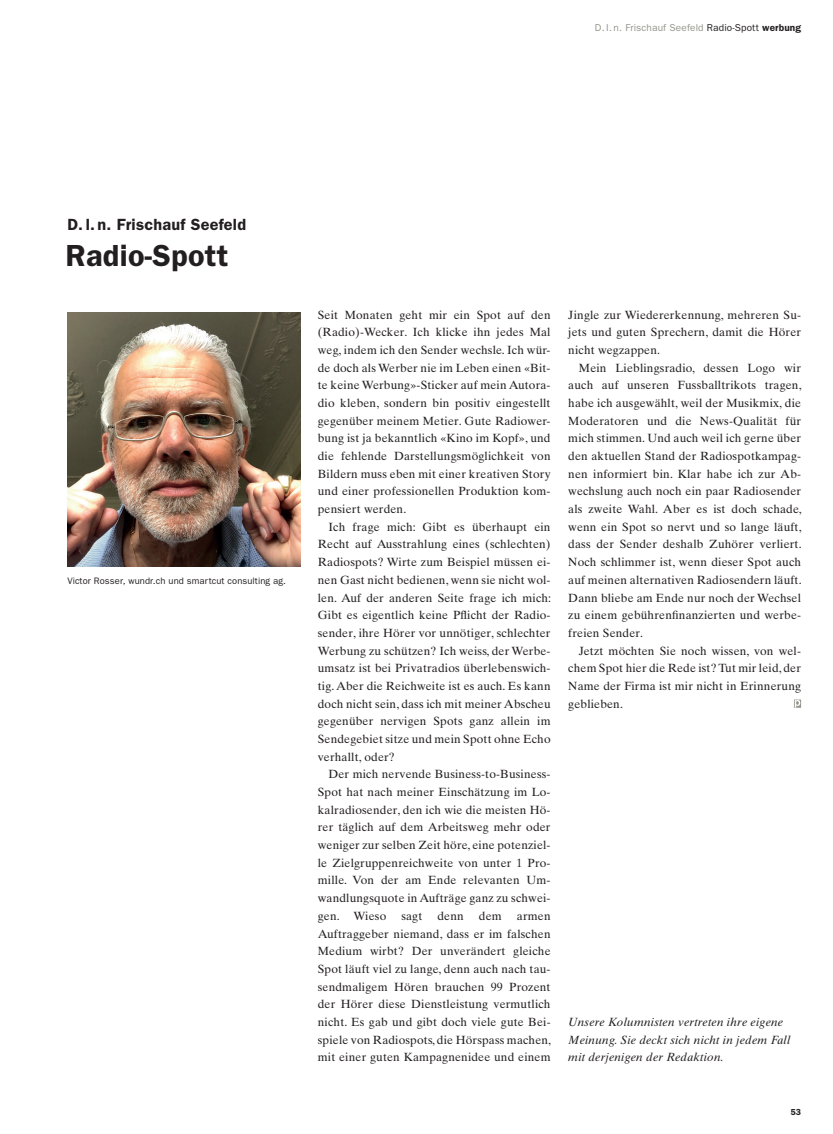
<style>
.page{position:relative;width:833px;height:1134px;background:#fff}
.page>*{position:absolute;margin:0;border:0;box-sizing:border-box;transform-origin:0 0}
.t1{font:600 30.62px "Franklin Gothic";letter-spacing:.01em;color:#231f20}
.t2{font:600 16.25px "Franklin Gothic";letter-spacing:.015em;color:#231f20}
.t3{font:11.88px/17.6px "Times Ten";letter-spacing:.015em;color:#231f20;text-align:justify}
.t4{font:italic 11.88px/17.6px "Times Ten";letter-spacing:.015em;color:#231f20}
.t5{font:10px "Franklin Gothic";letter-spacing:.015em;color:#92958a}
.t6{font:9.38px "Franklin Gothic";letter-spacing:.01em;color:#231f20}
.t7{font:600 8.75px "Franklin Gothic";color:#231f20}
.s1{color:#231f20}
.s2{font-weight:600;color:#231f20}
</style>
<div class="page">
<svg style="left:794px;top:699px;width:7px;height:9px"></svg>
<img style="left:67px;top:313px;width:233px;height:253px">
<p class="t5" style="left:595px;top:21px;width:208px">D. I. n. Frischauf Seefeld <span class="s1">Radio-Spott</span> <span class="s2">werbung</span></p>
<h2 class="t2" style="left:67px;top:215px;width:180px">D. l. n. Frischauf Seefeld</h2>
<h1 class="t1" style="left:66px;top:237px;width:164px">Radio-Spott</h1>
<p class="t6" style="left:67px;top:575px;width:220px">Victor Rosser, wundr.ch und smartcut consulting ag.</p>
<p class="t3" style="left:318px;top:306px;width:234px">Seit Monaten geht mir ein Spot auf den (Radio)-Wecker. Ich klicke ihn jedes Mal weg, indem ich den Sender wechsle. Ich wür&shy;de doch als Werber nie im Leben einen «Bit&shy;te keine Werbung»-Sticker auf mein Autora&shy;dio kleben, sondern bin positiv eingestellt gegenüber meinem Metier. Gute Radiower&shy;bung ist ja bekanntlich «Kino im Kopf», und die fehlende Darstellungsmöglichkeit von Bildern muss eben mit einer kreativen Story und einer professionellen Produktion kom&shy;pensiert werden.</p>
<p class="t3" style="left:318px;top:518px;width:235px;text-indent:11px">Ich frage mich: Gibt es überhaupt ein Recht auf Ausstrahlung eines (schlechten)<br>Radiospots? Wirte zum Beispiel müssen ei&shy;nen Gast nicht bedienen, wenn sie nicht wol&shy;len. Auf der anderen Seite frage ich mich:<br>Gibt es eigentlich keine Pflicht der Radio&shy;sender, ihre Hörer vor unnötiger, schlechter Werbung zu schützen? Ich weiss, der Werbe&shy;umsatz ist bei Privatradios überlebenswich&shy;tig. Aber die Reichweite ist es auch. Es kann doch nicht sein, dass ich mit meiner Abscheu gegenüber nervigen Spots ganz allein im Sendegebiet sitze und mein Spott ohne Echo verhallt, oder?</p>
<p class="t3" style="left:318px;top:765px;width:234px;text-indent:11px">Der mich nervende Business-to-Business-Spot hat nach meiner Einschätzung im Lo&shy;kalradiosender, den ich wie die meisten Hö&shy;rer täglich auf dem Arbeitsweg mehr oder weniger zur selben Zeit höre, eine potenziel&shy;le Zielgruppenreichweite von unter 1 Pro&shy;mille. Von der am Ende relevanten Um&shy;wandlungsquote in Aufträge ganz zu schwei&shy;gen. Wieso</p>
<p class="t3" style="left:401px;top:907px;width:22px">sagt</p>
<p class="t3" style="left:437px;top:907px;width:28px">denn</p>
<p class="t3" style="left:479px;top:907px;width:24px">dem</p>
<p class="t3" style="left:318px;top:907px;width:235px;text-indent:199px">armen Auftraggeber niemand, dass er im falschen Medium wirbt? Der unverändert gleiche Spot läuft viel zu lange, denn auch nach tau&shy;sendmaligem Hören brauchen 99 Prozent der Hörer diese Dienstleistung vermutlich nicht. Es gab und gibt doch viele gute Bei&shy;spiele von Radiospots, die Hörspass machen, mit einer guten Kampagnenidee und einem</p>
<p class="t3" style="left:568px;top:306px;width:234px">Jingle zur Wiedererkennung, mehreren Su&shy;jets und guten Sprechern, damit die Hörer nicht wegzappen.</p>
<p class="t3" style="left:568px;top:359px;width:235px;text-indent:11px">Mein Lieblingsradio, dessen Logo wir auch auf unseren Fussballtrikots tragen, habe ich ausgewählt, weil der Musikmix, die Moderatoren und die News-Qualität für mich stimmen. Und auch weil ich gerne über den aktuellen Stand der Radiospotkampag&shy;nen informiert bin. Klar habe ich zur Ab&shy;wechslung auch noch ein paar Radiosender als zweite Wahl. Aber es ist doch schade, wenn ein Spot so nervt und so lange läuft, dass der Sender deshalb Zuhörer verliert.<br>Noch schlimmer ist, wenn dieser Spot auch auf meinen alternativen Radiosendern läuft.<br>Dann bliebe am Ende nur noch der Wechsel zu einem gebührenfinanzierten und werbe&shy;freien Sender.</p>
<p class="t3" style="left:568px;top:642px;width:234px;text-indent:11px">Jetzt möchten Sie noch wissen, von wel&shy;chem Spot hier die Rede ist? Tut mir leid, der Name der Firma ist mir nicht in Erinnerung geblieben.</p>
<p class="t4" style="left:568px;top:1013px;width:223px">Unsere Kolumnisten vertreten ihre eigene<br>Meinung. Sie deckt sich nicht in jedem Fall mit derjenigen der Redaktion.</p>
<p class="t7" style="left:790px;top:1106px;width:12px">53</p>
</div>
